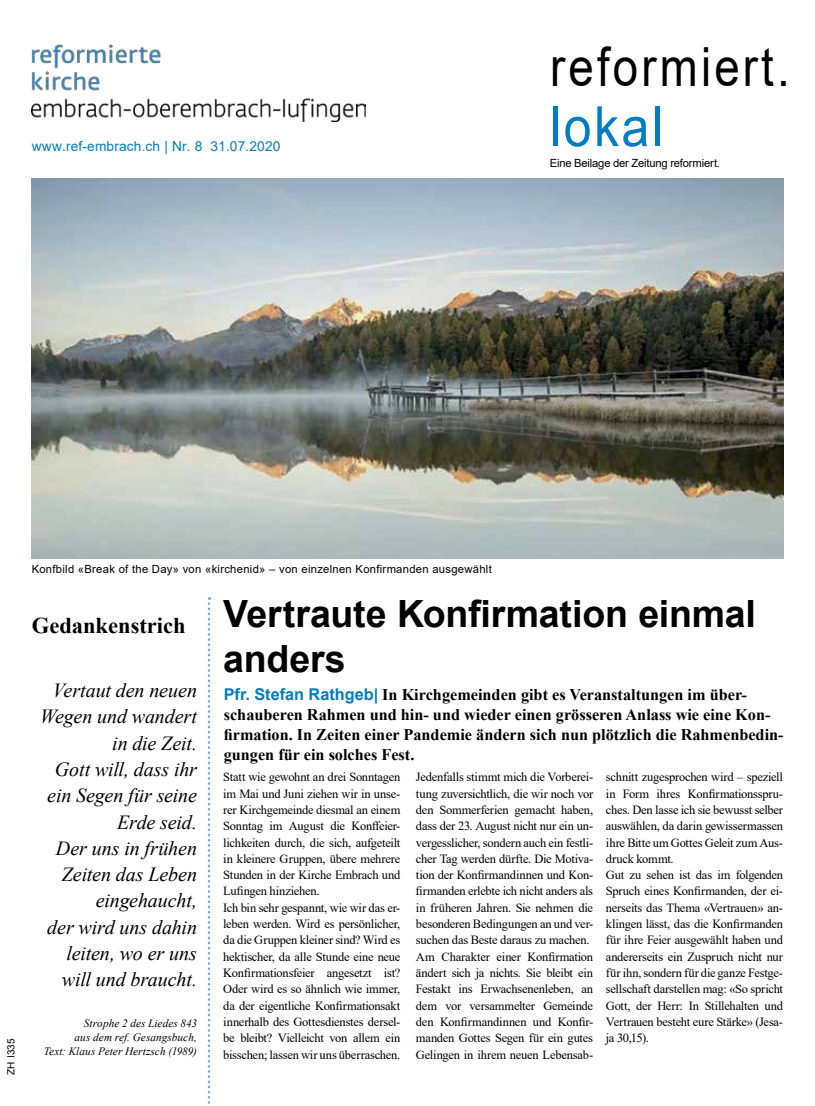
<style>
.page{position:relative;width:815px;height:1106px;background:#fff}
.page>*{position:absolute;margin:0;border:0;box-sizing:border-box;transform-origin:0 0}
.t1{font:55.5px "Arial";letter-spacing:.05em;color:#007dc3;scale:.9 1}
.t2{font:54px "Arial";letter-spacing:.07em;color:#000;scale:.84 1}
.t3{font:700 37.5px/45px "Arial";letter-spacing:-.005em;color:#000}
.t4{font:700 22.5px "Times New Roman";color:#000}
.t5{font:italic 20px/26.2px "Times New Roman";letter-spacing:-.005em;color:#000;text-align:right}
.t6{font:700 16.25px/20px "Times New Roman";color:#000}
.t7{font:13.75px "Arial";letter-spacing:.01em;color:#007dc3}
.t8{font:12.5px/16.2px "Times New Roman";letter-spacing:-.02em;color:#000}
.t9{font:11.25px "Arial";letter-spacing:.025em;color:#000}
.t10{font:italic 11.25px/13.8px "Times New Roman";letter-spacing:.005em;color:#000;text-align:right}
.t11{font:11.25px "Arial";letter-spacing:-.02em;color:#000}
.t12{font:10px "Arial";letter-spacing:.015em;color:#000}
.s1{font-family:"Arial";color:#007dc3}
</style>
<div class="page">
<img style="left:32px;top:44px;width:333px;height:78px">
<svg style="left:208px;top:597px;width:2px;height:507px"></svg>
<img style="left:32px;top:178px;width:752px;height:380px">
<p class="t7" style="left:32px;top:136px;width:250px">www.ref-embrach.ch | Nr. 8 31.07.2020</p>
<h2 class="t2" style="left:550px;top:30px;width:287px">reformiert.</h2>
<h1 class="t1" style="left:550px;top:88px;width:127px">lokal</h1>
<p class="t11" style="left:550px;top:155px;width:172px">Eine Beilage der Zeitung reformiert.</p>
<p class="t12" style="left:4px;top:1075px;width:38px;rotate:-90deg">ZH I335</p>
<p class="t9" style="left:32px;top:561px;width:462px">Konfbild «Break of the Day» von «kirchenid» – von einzelnen Konfirmanden ausgewählt</p>
<h3 class="t4" style="left:32px;top:609px;width:155px">Gedankenstrich</h3>
<h3 class="t5" style="left:40px;top:677px;width:158px">Vertaut den neuen<br>Wegen und wandert in die Zeit.<br>Gott will, dass ihr ein Segen für seine<br>Erde seid.<br>Der uns in frühen<br>Zeiten das Leben eingehaucht,<br>der wird uns dahin leiten, wo er uns will und braucht.</h3>
<p class="t10" style="left:44px;top:1016px;width:155px">Strophe 2 des Liedes 843<br>aus dem ref. Gesangsbuch,<br>Text: Klaus Peter Hertzsch (1989)</p>
<h3 class="t3" style="left:223px;top:591px;width:534px">Vertraute Konfirmation einmal anders</h3>
<p class="t6" style="left:224px;top:683px;width:561px"><span class="s1">Pfr. Stefan Rathgeb|</span> In Kirchgemeinden gibt es Veranstaltungen im über&shy;schauberen Rahmen und hin- und wieder einen grösseren Anlass wie eine Kon&shy;firmation. In Zeiten einer Pandemie ändern sich nun plötzlich die Rahmenbedin&shy;gungen für ein solches Fest.</p>
<p class="t8" style="left:223px;top:768px;width:179px">Statt wie gewohnt an drei Sonntagen im Mai und Juni ziehen wir in unse&shy;rer Kirchgemeinde diesmal an einem Sonntag im August die Konffeier&shy;lichkeiten durch, die sich, aufgeteilt in kleinere Gruppen, übere mehrere Stunden in der Kirche Embrach und Lufingen hinziehen.<br>Ich bin sehr gespannt, wie wir das er&shy;leben werden. Wird es persönlicher, da die Gruppen kleiner sind? Wird es hektischer, da alle Stunde eine neue Konfirmationsfeier angesetzt ist?<br>Oder wird es so ähnlich wie immer, da der eigentliche Konfirmationsakt innerhalb des Gottesdienstes dersel&shy;be bleibt? Vielleicht von allem ein bisschen; lassen wir uns überraschen.</p>
<p class="t8" style="left:416px;top:768px;width:179px">Jedenfalls stimmt mich die Vorberei&shy;tung zuversichtlich, die wir noch vor den Sommerferien gemacht haben, dass der 23. August nicht nur ein un&shy;vergesslicher, sondern auch ein festli&shy;cher Tag werden dürfte. Die Motiva&shy;tion der Konfirmandinnen und Kon&shy;firmanden erlebte ich nicht anders als in früheren Jahren. Sie nehmen die besonderen Bedingungen an und ver&shy;suchen das Beste daraus zu machen.<br>Am Charakter einer Konfirmation ändert sich ja nichts. Sie bleibt ein Festakt ins Erwachsenenleben, an dem vor versammelter Gemeinde den Konfirmandinnen und Konfir&shy;manden Gottes Segen für ein gutes Gelingen in ihrem neuen Lebensab-</p>
<p class="t8" style="left:606px;top:768px;width:179px">schnitt zugesprochen wird – speziell in Form ihres Konfirmationsspru&shy;ches. Den lasse ich sie bewusst selber auswählen, da darin gewissermassen ihre Bitte um Gottes Geleit zum Aus&shy;druck kommt.<br>Gut zu sehen ist das im folgenden Spruch eines Konfirmanden, der ei&shy;nerseits das Thema «Vertrauen» an&shy;klingen lässt, das die Konfirmanden für ihre Feier ausgewählt haben und andererseits ein Zuspruch nicht nur für ihn, sondern für die ganze Festge&shy;sellschaft darstellen mag: «So spricht Gott, der Herr: In Stillehalten und Vertrauen besteht eure Stärke» (Jesa&shy;ja 30,15).</p>
</div>
